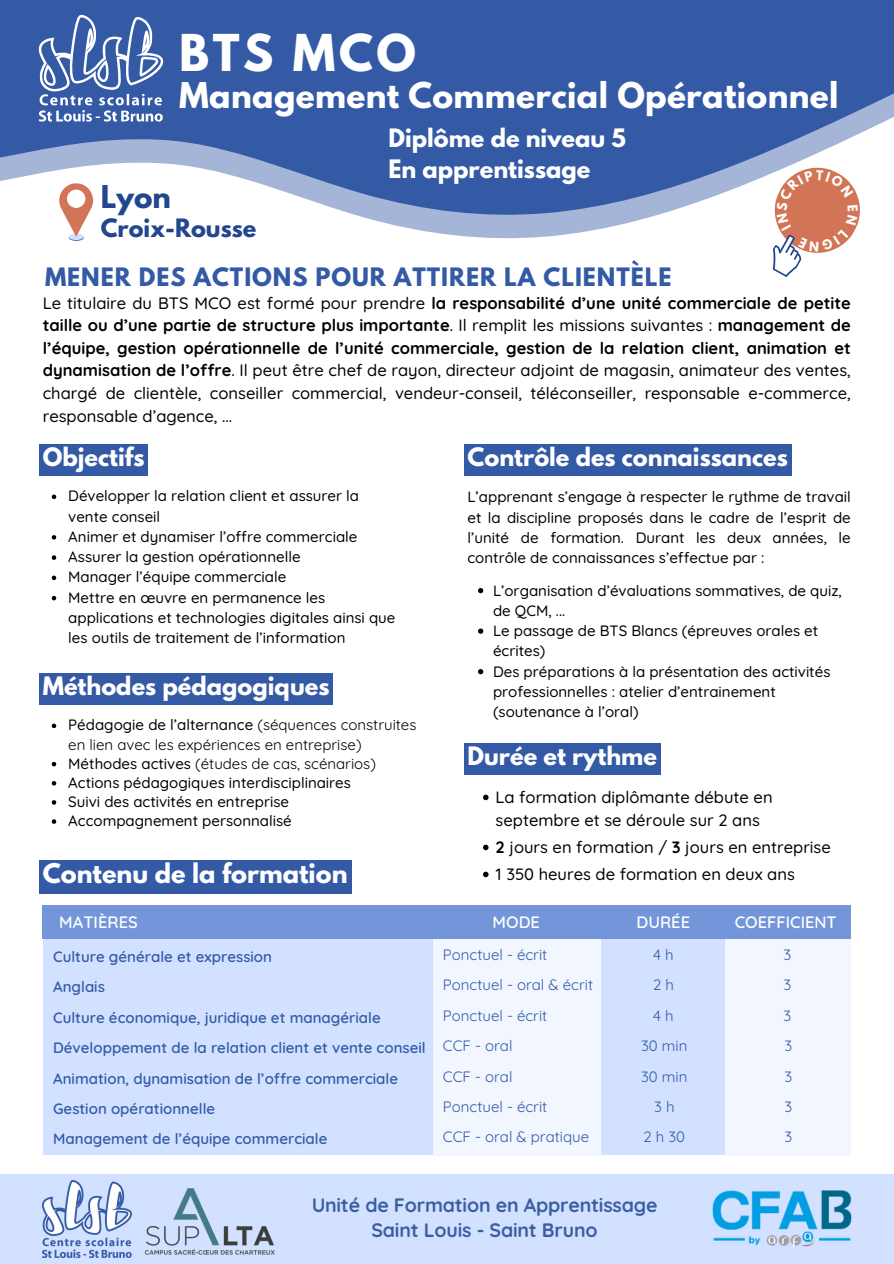
<style>
.page{position:relative;width:894px;height:1264px;background:#fff}
.page>*{position:absolute;margin:0;border:0;box-sizing:border-box;transform-origin:0 0}
.t1{font:700 45px "League Spartan";letter-spacing:.08em;color:#fff}
.t2{font:700 31.5px "League Spartan";letter-spacing:.01em;color:#fff}
.t3{font:700 27.75px "League Spartan";color:#22478f}
.t4{font:700 24px "League Spartan";color:#fff}
.t5{font:700 22.5px "League Spartan";color:#fff}
.t6{font:700 22.5px "League Spartan";letter-spacing:.04em;color:#345aa6}
.t7{font:700 22.5px "League Spartan";color:#22478f}
.t8{font:700 19.5px/24.8px "Quicksand";letter-spacing:-.01em;color:#22478f;text-align:center}
.t9{font:500 16.5px/22.5px "Quicksand";color:#000;text-align:justify}
.t10{font:600 16.5px "Quicksand";color:#fff}
.t11{font:500 15px/20.2px "Quicksand";color:#000}
.t12{font:600 15px "Quicksand";color:#345aa6}
.t13{font:15px "Quicksand";color:#345aa6}
.t14{font:15px/19.2px "Quicksand";color:#000}
.s1{font-weight:700}
.s2{font-weight:500}
</style>
<div class="page">
<svg style="left:68px;top:218px;width:578px;height:21px"></svg>
<svg style="left:0;top:0;width:893px;height:218px;background:#5474b4"></svg>
<div style="left:43px;top:905px;width:807px;height:250px;background:#d1e1ff"></div>
<div style="left:0;top:1174px;width:893px;height:89px;background:#d1e1ff"></div>
<div style="left:433px;top:932px;width:167px;height:223px;background:#f1f6ff"></div>
<svg style="left:69px;top:234px;width:15px;height:7px"></svg>
<div style="left:69px;top:233px;width:15px;height:7px;background:#d1e1ff;border-radius:50%"></div>
<svg style="left:59px;top:183px;width:34px;height:54px"></svg>
<div style="left:67px;top:189px;width:18px;height:19px;background:#fff;border-radius:50%"></div>
<img style="left:43px;top:1180px;width:89px;height:77px">
<img style="left:712px;top:1190px;width:139px;height:56px">
<div style="left:725px;top:932px;width:125px;height:223px;background:#f1f6ff"></div>
<div style="left:43px;top:905px;width:807px;height:34px;background:#7396db"></div>
<img style="left:144px;top:1188px;width:131px;height:67px">
<svg style="left:52px;top:494px;width:4px;height:5px"></svg>
<svg style="left:52px;top:535px;width:4px;height:4px"></svg>
<svg style="left:52px;top:555px;width:4px;height:5px"></svg>
<svg style="left:52px;top:575px;width:4px;height:5px"></svg>
<svg style="left:52px;top:596px;width:4px;height:4px"></svg>
<svg style="left:478px;top:588px;width:5px;height:5px"></svg>
<svg style="left:478px;top:628px;width:5px;height:5px"></svg>
<svg style="left:478px;top:669px;width:5px;height:5px"></svg>
<svg style="left:52px;top:723px;width:4px;height:5px"></svg>
<svg style="left:52px;top:762px;width:4px;height:4px"></svg>
<svg style="left:52px;top:781px;width:4px;height:4px"></svg>
<svg style="left:52px;top:800px;width:4px;height:4px"></svg>
<svg style="left:52px;top:819px;width:4px;height:4px"></svg>
<div style="left:39px;top:444px;width:109px;height:31px;background:#345aa6"></div>
<div style="left:464px;top:444px;width:327px;height:31px;background:#345aa6"></div>
<div style="left:39px;top:673px;width:294px;height:31px;background:#345aa6"></div>
<div style="left:39px;top:860px;width:312px;height:33px;background:#345aa6"></div>
<div style="left:464px;top:743px;width:196px;height:32px;background:#345aa6"></div>
<svg style="left:483px;top:794px;width:5px;height:6px"></svg>
<svg style="left:483px;top:844px;width:5px;height:6px"></svg>
<svg style="left:483px;top:871px;width:5px;height:6px"></svg>
<svg style="left:38px;top:15px;width:125px;height:108px"></svg>
<svg style="left:763px;top:162px;width:102px;height:115px"></svg>
<h1 class="t1" style="left:179px;top:30px;width:238px">BTS MCO</h1>
<h2 class="t2" style="left:179px;top:80px;width:660px">Management Commercial Opérationnel</h2>
<p class="t3" style="left:101px;top:183px;width:72px">Lyon</p>
<p class="t7" style="left:101px;top:217px;width:157px">Croix-Rousse</p>
<h3 class="t5" style="left:388px;top:127px;width:239px">Diplôme de niveau 5</h3>
<h3 class="t5" style="left:388px;top:157px;width:203px">En apprentissage</h3>
<h6 class="t6" style="left:45px;top:266px;width:627px">MENER DES ACTIONS POUR ATTIRER LA CLIENTÈLE</h6>
<h1 class="t9" style="left:43px;top:291px;width:809px">Le titulaire du BTS MCO est formé pour prendre <span class="s1">la responsabilité d’une unité commerciale de petite taille ou d’une partie de structure plus importante</span>. Il remplit les missions suivantes : <span class="s1">management de l’équipe, gestion opérationnelle de l’unité commerciale, gestion de la relation client, animation et dynamisation de l’offre</span>. Il peut être chef de rayon, directeur adjoint de magasin, animateur des ventes, chargé de clientèle, conseiller commercial, vendeur-conseil, téléconseiller, responsable e-commerce, responsable d’agence, ...</h1>
<h3 class="t5" style="left:43px;top:446px;width:103px">Objectifs</h3>
<p class="t5" style="left:467px;top:446px;width:322px">Contrôle des connaissances</p>
<h3 class="t11" style="left:68px;top:485px;width:292px">Développer la relation client et assurer la vente conseil</h3>
<h3 class="t11" style="left:68px;top:526px;width:290px">Animer et dynamiser l’offre commerciale</h3>
<p class="t11" style="left:68px;top:546px;width:234px">Assurer la gestion opérationnelle</p>
<p class="t11" style="left:68px;top:566px;width:219px">Manager l’équipe commerciale</p>
<h3 class="t11" style="left:68px;top:587px;width:328px">Mettre en œuvre en permanence les applications et technologies digitales ainsi que les outils de traitement de l’information</h3>
<p class="t5" style="left:43px;top:675px;width:288px">Méthodes pédagogiques</p>
<h3 class="t14" style="left:68px;top:715px;width:349px"><span class="s2">Pédagogie de l’alternance</span> (séquences construites en lien avec les expériences en entreprise)</h3>
<p class="t14" style="left:68px;top:753px;width:309px"><span class="s2">Méthodes actives</span> (études de cas, scénarios)</p>
<p class="t11" style="left:68px;top:772px;width:284px">Actions pédagogiques interdisciplinaires</p>
<p class="t11" style="left:68px;top:791px;width:222px">Suivi des activités en entreprise</p>
<p class="t11" style="left:68px;top:810px;width:225px">Accompagnement personnalisé</p>
<p class="t4" style="left:43px;top:861px;width:306px">Contenu de la formation</p>
<p class="t10" style="left:59px;top:911px;width:80px">MATIÈRES</p>
<p class="t12" style="left:53px;top:947px;width:220px">Culture générale et expression</p>
<p class="t12" style="left:53px;top:977px;width:53px">Anglais</p>
<h3 class="t12" style="left:53px;top:1007px;width:329px">Culture économique, juridique et managériale</h3>
<p class="t12" style="left:53px;top:1038px;width:374px">Développement de la relation client et vente conseil</p>
<p class="t12" style="left:53px;top:1068px;width:346px">Animation, dynamisation de l’offre commerciale</p>
<p class="t12" style="left:53px;top:1098px;width:164px">Gestion opérationnelle</p>
<h5 class="t12" style="left:53px;top:1129px;width:276px">Management de l’équipe commerciale</h5>
<p class="t11" style="left:467px;top:486px;width:385px;text-align:justify">L’apprenant s’engage à respecter le rythme de travail et la discipline proposés dans le cadre de l’esprit de l’unité de formation. Durant les deux années, le contrôle de connaissances s’effectue par :</p>
<h2 class="t11" style="left:493px;top:579px;width:350px">L’organisation d’évaluations sommatives, de quiz, de QCM, ...</h2>
<h6 class="t11" style="left:493px;top:620px;width:327px">Le passage de BTS Blancs (épreuves orales et écrites)</h6>
<h3 class="t11" style="left:493px;top:660px;width:339px">Des préparations à la présentation des activités professionnelles : atelier d’entrainement (soutenance à l’oral)</h3>
<p class="t5" style="left:467px;top:745px;width:191px">Durée et rythme</p>
<p class="t9" style="left:495px;top:785px;width:278px;line-height:23px">La formation diplômante débute en septembre et se déroule sur 2 ans</p>
<p class="t9" style="left:495px;top:835px;width:337px"><span class="s1">2</span> jours en formation / <span class="s1">3</span> jours en entreprise</p>
<p class="t9" style="left:495px;top:862px;width:301px">1 350 heures de formation en deux ans</p>
<h3 class="t10" style="left:492px;top:911px;width:49px">MODE</h3>
<h6 class="t10" style="left:636px;top:911px;width:55px">DURÉE</h6>
<p class="t10" style="left:734px;top:911px;width:104px">COEFFICIENT</p>
<h5 class="t13" style="left:443px;top:945px;width:106px">Ponctuel - écrit</h5>
<h5 class="t13" style="left:443px;top:975px;width:152px">Ponctuel - oral &amp; écrit</h5>
<h5 class="t13" style="left:443px;top:1005px;width:106px">Ponctuel - écrit</h5>
<p class="t13" style="left:443px;top:1036px;width:71px">CCF - oral</p>
<p class="t13" style="left:443px;top:1066px;width:71px">CCF - oral</p>
<p class="t13" style="left:443px;top:1096px;width:106px">Ponctuel - écrit</p>
<p class="t13" style="left:443px;top:1127px;width:148px">CCF - oral &amp; pratique</p>
<p class="t13" style="left:653px;top:945px;width:22px">4 h</p>
<p class="t13" style="left:652px;top:975px;width:22px">2 h</p>
<p class="t13" style="left:653px;top:1005px;width:22px">4 h</p>
<p class="t13" style="left:641px;top:1036px;width:48px">30 min</p>
<p class="t13" style="left:641px;top:1066px;width:48px">30 min</p>
<p class="t13" style="left:653px;top:1096px;width:22px">3 h</p>
<p class="t13" style="left:643px;top:1127px;width:43px">2h30</p>
<p class="t13" style="left:783px;top:945px;width:9px">3</p>
<p class="t13" style="left:783px;top:975px;width:9px">3</p>
<p class="t13" style="left:783px;top:1005px;width:9px">3</p>
<p class="t13" style="left:784px;top:1036px;width:9px">3</p>
<p class="t13" style="left:784px;top:1066px;width:9px">3</p>
<p class="t13" style="left:784px;top:1096px;width:9px">3</p>
<p class="t13" style="left:784px;top:1127px;width:9px">3</p>
<h3 class="t8" style="left:311px;top:1192px;width:347px">Unité de Formation en Apprentissage<br>Saint Louis - Saint Bruno</h3>
</div>
